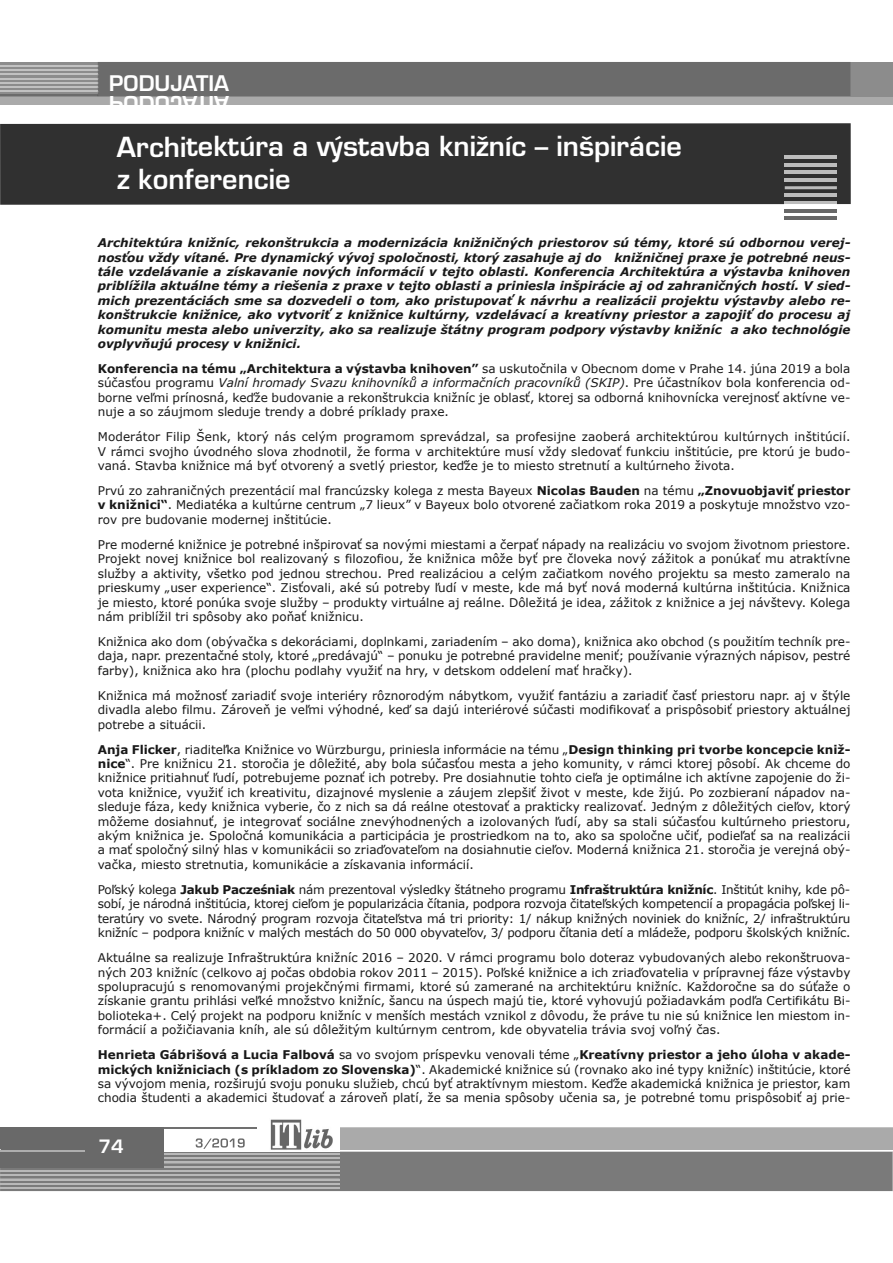
<style>
.page{position:relative;width:893px;height:1263px;background:#fff}
.page>*{position:absolute;margin:0;border:0;box-sizing:border-box;transform-origin:0 0}
.t1{font:27px/32.5px "Euromode CE Bold";color:#fff}
.t2{font:21px "Euromode CE Bold";color:#fff}
.t3{font:18px "Euromode CE Bold";color:#fff}
.t4{font:12px/14.4px "Verdana";color:#191919;text-align:justify}
.t5{font:italic 700 12px/14.4px "Verdana";color:#191919;text-align:justify}
.s1{font-weight:700}
.s2{font-style:italic}
</style>
<div class="page">
<div style="left:0;top:62px;width:893px;height:43px;background:#aaa"></div>
<div style="left:0;top:62px;width:893px;height:34px;background:#8c8c8c"></div>
<div style="left:98px;top:62px;width:752px;height:34px;background:#6b6b6b"></div>
<hr style="left:0;top:95px;width:98px;height:1px;background:#6b6b6b">
<hr style="left:0;top:91px;width:98px;height:1px;background:#c1c1c1">
<hr style="left:0;top:86px;width:98px;height:2px;background:#c1c1c1">
<hr style="left:0;top:82px;width:98px;height:2px;background:#c1c1c1">
<hr style="left:0;top:78px;width:98px;height:1px;background:#c1c1c1">
<hr style="left:0;top:74px;width:98px;height:1px;background:#c1c1c1">
<hr style="left:0;top:69px;width:98px;height:2px;background:#c1c1c1">
<hr style="left:0;top:65px;width:98px;height:2px;background:#c1c1c1">
<svg style="left:340px;top:1127px;width:553px;height:64px;background:#acacac"></svg>
<hr style="left:0;top:1150px;width:893px;height:1px;background:#fff">
<hr style="left:164px;top:1127px;width:93px;height:2px;background:#707070">
<img style="left:270px;top:1119px;width:62px;height:19px">
<svg style="left:0;top:1138px;width:892px;height:53px;background:#8d8d8d"></svg>
<hr style="left:0;top:1187px;width:340px;height:2px;background:#b8b8b8">
<hr style="left:0;top:1183px;width:340px;height:1px;background:#b8b8b8">
<hr style="left:0;top:1179px;width:340px;height:1px;background:#b8b8b8">
<hr style="left:0;top:1174px;width:340px;height:2px;background:#b8b8b8">
<hr style="left:0;top:1170px;width:340px;height:2px;background:#b8b8b8">
<hr style="left:0;top:1166px;width:340px;height:1px;background:#b8b8b8">
<hr style="left:0;top:1162px;width:340px;height:1px;background:#b8b8b8">
<hr style="left:0;top:1157px;width:340px;height:2px;background:#b8b8b8">
<hr style="left:0;top:1153px;width:340px;height:2px;background:#b8b8b8">
<div style="left:0;top:1127px;width:164px;height:41px;background:#696969"></div>
<hr style="left:0;top:1150px;width:84px;height:1px;background:#aeaeae">
<div style="left:0;top:123px;width:851px;height:82px;background:#303030"></div>
<hr style="left:785px;top:156px;width:52px;height:3px;background:#bcbcbc">
<hr style="left:785px;top:163px;width:52px;height:3px;background:#bcbcbc">
<hr style="left:785px;top:171px;width:52px;height:3px;background:#bcbcbc">
<hr style="left:785px;top:179px;width:52px;height:3px;background:#bcbcbc">
<hr style="left:785px;top:186px;width:52px;height:3px;background:#bcbcbc">
<hr style="left:785px;top:194px;width:52px;height:3px;background:#bcbcbc">
<hr style="left:785px;top:204px;width:52px;height:1px;background:#fdfdfd">
<hr style="left:785px;top:202px;width:52px;height:2px;background:#bcbcbc">
<hr style="left:785px;top:209px;width:52px;height:3px;background:#686868">
<hr style="left:785px;top:217px;width:52px;height:3px;background:#686868">
<h2 class="t2" style="left:109px;top:73px;width:121px">PPOOdduujjAAttiiAA</h2>
<h1 class="t1" style="left:117px;top:130px;width:566px">Architektúra a výstavba knižníc – inšpirácie z konferencie</h1>
<p class="t5" style="left:98px;top:235px;width:754px">Architektúra knižníc, rekonštrukcia a modernizácia knižničných priestorov sú témy, ktoré sú odbornou verej&shy;nosťou vždy vítané. Pre dynamický vývoj spoločnosti, ktorý zasahuje aj do knižničnej praxe je potrebné neus&shy;tále vzdelávanie a získavanie nových informácií v tejto oblasti. Konferencia Architektúra a výstavba knihoven priblížila aktuálne témy a riešenia z praxe v tejto oblasti a priniesla inšpirácie aj od zahraničných hostí. V sied&shy;mich prezentáciách sme sa dozvedeli o tom, ako pristupovať k návrhu a realizácii projektu výstavby alebo re&shy;konštrukcie knižnice, ako vytvoriť z knižnice kultúrny, vzdelávací a kreatívny priestor a zapojiť do procesu aj komunitu mesta alebo univerzity, ako sa realizuje štátny program podpory výstavby knižníc a ako technológie ovplyvňujú procesy v knižnici.</p>
<p class="t4" style="left:98px;top:361px;width:754px"><span class="s1">Konferencia na tému „Architektura a výstavba knihoven”</span> sa uskutočnila v Obecnom dome v Prahe 14. júna 2019 a bola súčasťou programu <span class="s2">Valní hromady Svazu knihovníků a informačních pracovníků (SKIP)</span>. Pre účastníkov bola konferencia od&shy;borne veľmi prínosná, keďže budovanie a rekonštrukcia knižníc je oblasť, ktorej sa odborná knihovnícka verejnosť aktívne ve&shy;nuje a so záujmom sleduje trendy a dobré príklady praxe.</p>
<p class="t4" style="left:98px;top:429px;width:754px">Moderátor Filip Šenk, ktorý nás celým programom sprevádzal, sa profesijne zaoberá architektúrou kultúrnych inštitúcií.<br>V rámci svojho úvodného slova zhodnotil, že forma v architektúre musí vždy sledovať funkciu inštitúcie, pre ktorú je budo&shy;vaná. Stavba knižnice má byť otvorený a svetlý priestor, keďže je to miesto stretnutí a kultúrneho života.</p>
<p class="t4" style="left:98px;top:483px;width:754px">Prvú zo zahraničných prezentácií mal francúzsky kolega z mesta Bayeux <span class="s1">Nicolas Bauden</span> na tému <span class="s1">„Znovuobjaviť priestor v knižnici“</span>. Mediatéka a kultúrne centrum „7 lieux” v Bayeux bolo otvorené začiatkom roka 2019 a poskytuje množstvo vzo&shy;rov pre budovanie modernej inštitúcie.</p>
<p class="t4" style="left:98px;top:537px;width:754px">Pre moderné knižnice je potrebné inšpirovať sa novými miestami a čerpať nápady na realizáciu vo svojom životnom priestore.<br>Projekt novej knižnice bol realizovaný s filozofiou, že knižnica môže byť pre človeka nový zážitok a ponúkať mu atraktívne služby a aktivity, všetko pod jednou strechou. Pred realizáciou a celým začiatkom nového projektu sa mesto zameralo na prieskumy „user experience“. Zisťovali, aké sú potreby ľudí v meste, kde má byť nová moderná kultúrna inštitúcia. Knižnica je miesto, ktoré ponúka svoje služby – produkty virtuálne aj reálne. Dôležitá je idea, zážitok z knižnice a jej návštevy. Kolega nám priblížil tri spôsoby ako poňať knižnicu.</p>
<p class="t4" style="left:98px;top:634px;width:754px">Knižnica ako dom (obývačka s dekoráciami, doplnkami, zariadením – ako doma), knižnica ako obchod (s použitím techník pre&shy;daja, napr. prezentačné stoly, ktoré „predávajú“ – ponuku je potrebné pravidelne meniť; používanie výrazných nápisov, pestré farby), knižnica ako hra (plochu podlahy využiť na hry, v detskom oddelení mať hračky).</p>
<p class="t4" style="left:98px;top:688px;width:754px">Knižnica má možnosť zariadiť svoje interiéry rôznorodým nábytkom, využiť fantáziu a zariadiť časť priestoru napr. aj v štýle divadla alebo filmu. Zároveň je veľmi výhodné, keď sa dajú interiérové súčasti modifikovať a prispôsobiť priestory aktuálnej potrebe a situácii.</p>
<p class="t4" style="left:98px;top:742px;width:754px"><span class="s1">Anja Flicker</span>, riaditeľka Knižnice vo Würzburgu, priniesla informácie na tému „<span class="s1">Design thinking pri tvorbe koncepcie kniž&shy;nice</span>“. Pre knižnicu 21. storočia je dôležité, aby bola súčasťou mesta a jeho komunity, v rámci ktorej pôsobí. Ak chceme do knižnice pritiahnuť ľudí, potrebujeme poznať ich potreby. Pre dosiahnutie tohto cieľa je optimálne ich aktívne zapojenie do ži&shy;vota knižnice, využiť ich kreativitu, dizajnové myslenie a záujem zlepšiť život v meste, kde žijú. Po zozbieraní nápadov na&shy;sleduje fáza, kedy knižnica vyberie, čo z nich sa dá reálne otestovať a prakticky realizovať. Jedným z dôležitých cieľov, ktorý môžeme dosiahnuť, je integrovať sociálne znevýhodnených a izolovaných ľudí, aby sa stali súčasťou kultúrneho priestoru, akým knižnica je. Spoločná komunikácia a participácia je prostriedkom na to, ako sa spoločne učiť, podieľať sa na realizácii a mať spoločný silný hlas v komunikácii so zriaďovateľom na dosiahnutie cieľov. Moderná knižnica 21. storočia je verejná obý&shy;vačka, miesto stretnutia, komunikácie a získavania informácií.</p>
<p class="t4" style="left:98px;top:882px;width:754px">Poľský kolega <span class="s1">Jakub Pacześniak</span> nám prezentoval výsledky štátneho programu <span class="s1">Infraštruktúra knižníc</span>. Inštitút knihy, kde pô&shy;sobí, je národná inštitúcia, ktorej cieľom je popularizácia čítania, podpora rozvoja čitateľských kompetencií a propagácia poľskej li&shy;teratúry vo svete. Národný program rozvoja čitateľstva má tri priority: 1/ nákup knižných noviniek do knižníc, 2/ infraštruktúru knižníc – podpora knižníc v malých mestách do 50 000 obyvateľov, 3/ podporu čítania detí a mládeže, podporu školských knižníc.</p>
<p class="t4" style="left:98px;top:950px;width:754px">Aktuálne sa realizuje Infraštruktúra knižníc 2016 – 2020. V rámci programu bolo doteraz vybudovaných alebo rekonštruova&shy;ných 203 knižníc (celkovo aj počas obdobia rokov 2011 – 2015). Poľské knižnice a ich zriaďovatelia v prípravnej fáze výstavby spolupracujú s renomovanými projekčnými firmami, ktoré sú zamerané na architektúru knižníc. Každoročne sa do súťaže o získanie grantu prihlási veľké množstvo knižníc, šancu na úspech majú tie, ktoré vyhovujú požiadavkám podľa Certifikátu Bi&shy;bolioteka+. Celý projekt na podporu knižníc v menších mestách vznikol z dôvodu, že práve tu nie sú knižnice len miestom in&shy;formácií a požičiavania kníh, ale sú dôležitým kultúrnym centrom, kde obyvatelia trávia svoj voľný čas.</p>
<p class="t4" style="left:98px;top:1047px;width:754px"><span class="s1">Henrieta Gábrišová a Lucia Falbová</span> sa vo svojom príspevku venovali téme „<span class="s1">Kreatívny priestor a jeho úloha v akade&shy;mických knižniciach (s príkladom zo Slovenska)</span>“. Akademické knižnice sú (rovnako ako iné typy knižníc) inštitúcie, ktoré sa vývojom menia, rozširujú svoju ponuku služieb, chcú byť atraktívnym miestom. Keďže akademická knižnica je priestor, kam chodia študenti a akademici študovať a zároveň platí, že sa menia spôsoby učenia sa, je potrebné tomu prispôsobiť aj prie-</p>
<h3 class="t3" style="left:98px;top:1135px;width:27px">74</h3>
</div>
